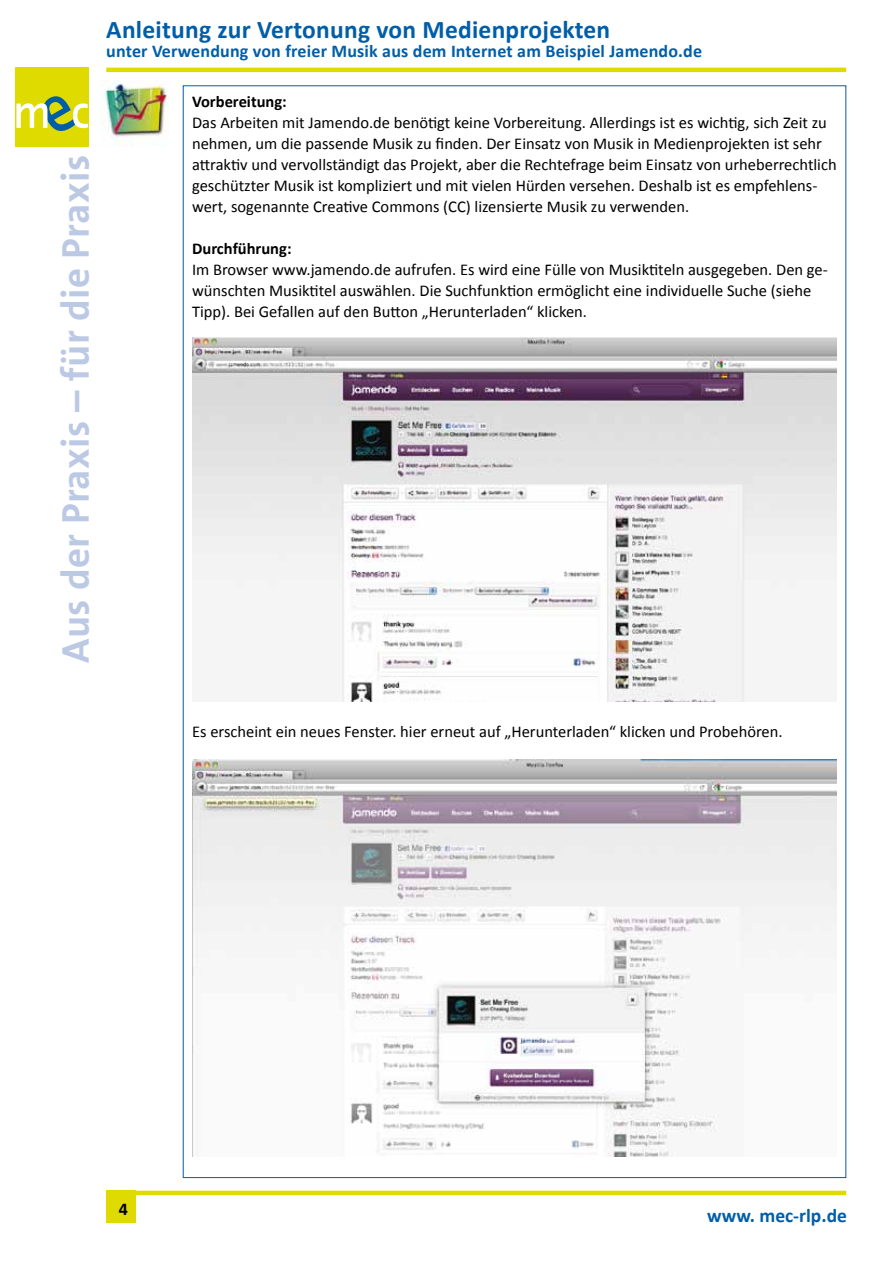
<style>
.page{position:relative;width:893px;height:1263px;background:#fff}
.page>*{position:absolute;margin:0;border:0;box-sizing:border-box;transform-origin:0 0}
.t1{font:700 39px "The Sans B7";letter-spacing:.01em;color:#bcc9e4}
.t2{font:700 25.5px "Calibri";letter-spacing:.01em;color:#005ea8}
.t3{font:700 19.5px "Calibri";color:#005ea8}
.t4{font:700 18px "Calibri";letter-spacing:.01em;color:#005ea8}
.t5{font:700 18px "Calibri";color:#000}
.t6{font:16.5px/21px "Calibri";color:#000}
.t7{font:700 16.5px "Calibri";color:#000}
</style>
<div class="page">
<hr style="left:106px;top:68px;width:740px;height:4px;background:#dfdb00">
<div style="left:16px;top:68px;width:73px;height:79px;background:#dfdb00"></div>
<svg style="left:16px;top:96px;width:72px;height:35px"></svg>
<hr style="left:106px;top:1191px;width:740px;height:4px;background:#dfdb00">
<div style="left:106px;top:1191px;width:30px;height:32px;background:#dfdb00"></div>
<img style="left:104px;top:80px;width:64px;height:64px">
<img style="left:192px;top:337px;width:645px;height:364px">
<img style="left:192px;top:760px;width:645px;height:397px">
<h1 class="t1" style="left:55px;top:663px;width:509px;rotate:-90deg">Aus der Praxis – für die Praxis</h1>
<h2 class="t2" style="left:106px;top:13px;width:505px">Anleitung zur Vertonung von Medienprojekten</h2>
<p class="t4" style="left:106px;top:40px;width:597px">unter Verwendung von freier Musik aus dem Internet am Beispiel Jamendo.de</p>
<p class="t7" style="left:192px;top:91px;width:96px">Vorbereitung:</p>
<p class="t6" style="left:192px;top:111px;width:646px">Das Arbeiten mit Jamendo.de benötigt keine Vorbereitung. Allerdings ist es wichtig, sich Zeit zu nehmen, um die passende Musik zu finden. Der Einsatz von Musik in Medienprojekten ist sehr attraktiv und vervollständigt das Projekt, aber die Rechtefrage beim Einsatz von urheberrechtlich geschützter Musik ist kompliziert und mit vielen Hürden versehen. Deshalb ist es empfehlens&shy;wert, sogenannte Creative Commons (CC) lizensierte Musik zu verwenden.</p>
<p class="t7" style="left:192px;top:238px;width:101px">Durchführung:</p>
<p class="t6" style="left:192px;top:258px;width:637px">Im Browser www.jamendo.de aufrufen. Es wird eine Fülle von Musiktiteln ausgegeben. Den ge&shy;wünschten Musiktitel auswählen. Die Suchfunktion ermöglicht eine individuelle Suche (siehe<br>Tipp). Bei Gefallen auf den Button „Herunterladen“ klicken.</p>
<p class="t6" style="left:192px;top:720px;width:592px">Es erscheint ein neues Fenster. hier erneut auf „Herunterladen“ klicken und Probehören.</p>
<p class="t5" style="left:119px;top:1197px;width:11px">4</p>
<p class="t3" style="left:707px;top:1203px;width:141px">www. mec-rlp.de</p>
</div>
